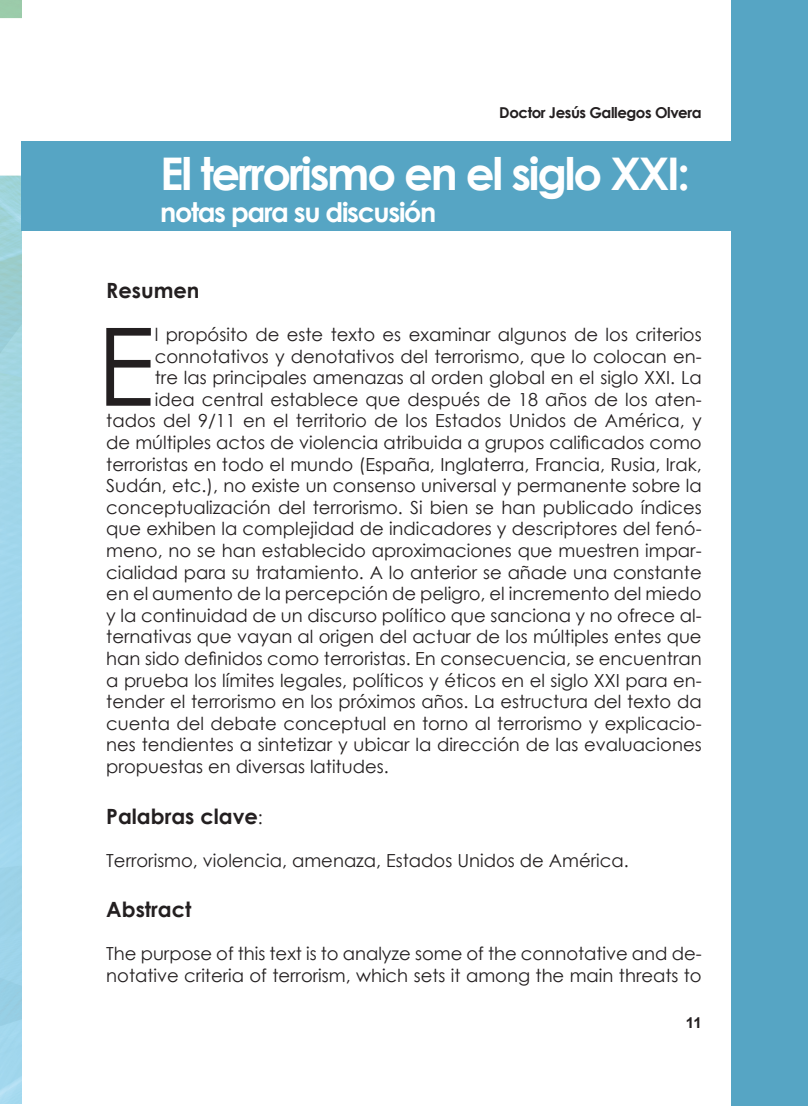
<style>
.page{position:relative;width:808px;height:1106px;background:#fff}
.page>*{position:absolute;margin:0;border:0;box-sizing:border-box;transform-origin:0 0}
.t1{font:108.15px "Century Gothic";color:#231f20}
.t2{font:700 45px "Century Gothic";letter-spacing:-.05em;color:#fff}
.t3{font:700 27px "Century Gothic";letter-spacing:-.05em;color:#fff}
.t4{font:700 21px "Century Gothic";color:#231f20}
.t5{font:18px/21.6px "Century Gothic";color:#231f20}
.t6{font:700 15px "Century Gothic";letter-spacing:-.03em;color:#231f20}
.t7{font:700 15px "Arial";color:#231f20}
.s1{font-weight:400;font-size:18px}
</style>
<div class="page">
<div style="left:731px;top:0;width:77px;height:1106px;background:#56a5c4"></div>
<div style="left:21px;top:141px;width:787px;height:90px;background:#56a5c4"></div>
<p class="t6" style="left:499px;top:101px;width:204px">Doctor Jesús Gallegos Olvera</p>
<p class="t2" style="left:160px;top:139px;width:531px">El terrorismo en el siglo XXI:</p>
<p class="t3" style="left:160px;top:192px;width:277px">notas para su discusión</p>
<p class="t4" style="left:106px;top:274px;width:95px">Resumen</p>
<p class="t1" style="left:97px;top:291px;width:60px">E</p>
<p class="t5" style="left:155px;top:323px;width:548px">l propósito de este texto es examinar algunos de los criterios</p>
<p class="t5" style="left:155px;top:345px;width:548px">connotativos y denotativos del terrorismo, que lo colocan en-</p>
<p class="t5" style="left:155px;top:366px;width:548px">tre las principales amenazas al orden global en el siglo XXI. La</p>
<p class="t5" style="left:155px;top:388px;width:548px">idea central establece que después de 18 años de los aten-</p>
<p class="t5" style="left:106px;top:410px;width:597px">tados del 9/11 en el territorio de los Estados Unidos de América, y</p>
<p class="t5" style="left:106px;top:431px;width:597px">de múltiples actos de violencia atribuida a grupos calificados como</p>
<p class="t5" style="left:106px;top:453px;width:597px">terroristas en todo el mundo (España, Inglaterra, Francia, Rusia, Irak,</p>
<p class="t5" style="left:106px;top:474px;width:597px">Sudán, etc.), no existe un consenso universal y permanente sobre la</p>
<p class="t5" style="left:106px;top:496px;width:597px">conceptualización del terrorismo. Si bien se han publicado índices</p>
<p class="t5" style="left:106px;top:518px;width:597px">que exhiben la complejidad de indicadores y descriptores del fenó-</p>
<p class="t5" style="left:106px;top:539px;width:597px">meno, no se han establecido aproximaciones que muestren impar-</p>
<p class="t5" style="left:106px;top:561px;width:597px">cialidad para su tratamiento. A lo anterior se añade una constante</p>
<p class="t5" style="left:106px;top:582px;width:597px">en el aumento de la percepción de peligro, el incremento del miedo</p>
<p class="t5" style="left:106px;top:604px;width:597px">y la continuidad de un discurso político que sanciona y no ofrece al-</p>
<p class="t5" style="left:106px;top:626px;width:597px">ternativas que vayan al origen del actuar de los múltiples entes que</p>
<p class="t5" style="left:106px;top:647px;width:597px">han sido definidos como terroristas. En consecuencia, se encuentran</p>
<p class="t5" style="left:106px;top:669px;width:597px">a prueba los límites legales, políticos y éticos en el siglo XXI para en-</p>
<p class="t5" style="left:106px;top:690px;width:597px">tender el terrorismo en los próximos años. La estructura del texto da</p>
<p class="t5" style="left:106px;top:712px;width:597px">cuenta del debate conceptual en torno al terrorismo y explicacio-</p>
<p class="t5" style="left:106px;top:734px;width:597px">nes tendientes a sintetizar y ubicar la dirección de las evaluaciones</p>
<p class="t5" style="left:106px;top:755px;width:284px">propuestas en diversas latitudes.</p>
<p class="t4" style="left:106px;top:800px;width:158px">Palabras clave<span class="s1">:</span></p>
<p class="t5" style="left:106px;top:849px;width:524px">Terrorismo, violencia, amenaza, Estados Unidos de América.</p>
<p class="t4" style="left:106px;top:893px;width:87px">Abstract</p>
<p class="t5" style="left:106px;top:942px;width:597px">The purpose of this text is to analyze some of the connotative and de&shy;notative criteria of terrorism, which sets it among the main threats to</p>
<p class="t7" style="left:686px;top:1011px;width:17px">11</p>
</div>
